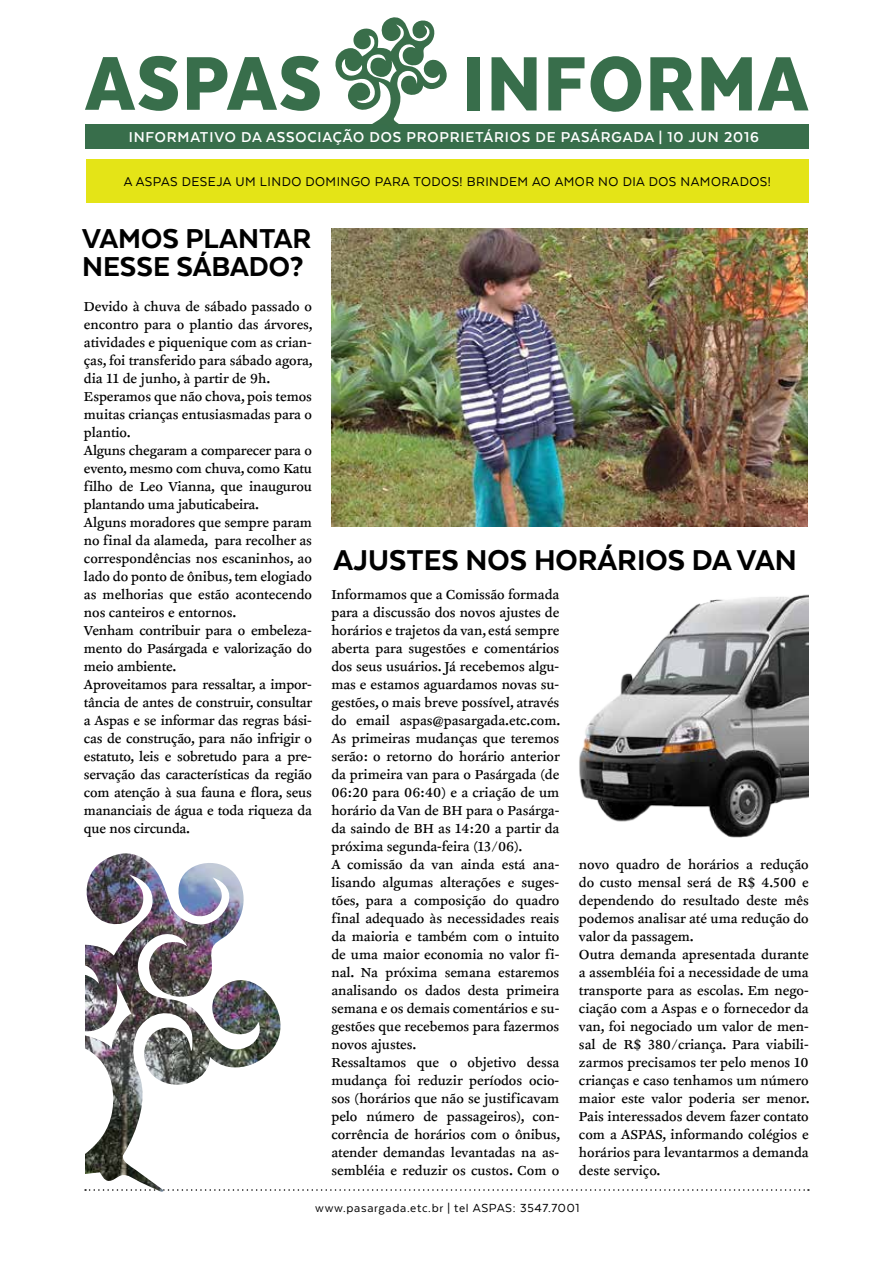
<style>
.page{position:relative;width:893px;height:1263px;background:#fff}
.page>*{position:absolute;margin:0;border:0;box-sizing:border-box;transform-origin:0 0}
.t1{font:900 88.65px "Texta Narrow";letter-spacing:.025em;color:#386e4b}
.t2{font:900 87.75px "Texta Narrow";letter-spacing:.025em;color:#386e4b}
.t3{font:800 33px "Texta";color:#000}
.t4{font:800 31.5px/28.5px "Texta";color:#000}
.t5{font:700 16.5px "Texta";letter-spacing:.05em;color:#fff}
.t6{font:15px/18px "Clifford Nine Roman LF";color:#000}
.t7{font:14.7px "Texta";letter-spacing:.03em;color:#000}
.t8{font:13.5px "Texta";letter-spacing:.05em;color:#000}
</style>
<div class="page">
<div style="left:85px;top:124px;width:723px;height:25px;background:#386e4b"></div>
<svg style="left:335px;top:17px;width:112px;height:107px"></svg>
<svg style="left:288px;top:1189px;width:521px;height:2px"></svg>
<div style="left:86px;top:159px;width:723px;height:44px;background:#e4e417"></div>
<img style="left:332px;top:229px;width:476px;height:298px">
<img style="left:579px;top:594px;width:230px;height:244px">
<img style="left:84px;top:853px;width:196px;height:339px">
<h2 class="t2" style="left:86px;top:38px;width:237px">ASPAS</h2>
<h1 class="t1" style="left:462px;top:38px;width:347px">INFORMA</h1>
<p class="t5" style="left:129px;top:129px;width:632px">INFORMATIVO DA ASSOCIAÇÃO DOS PROPRIETÁRIOS DE PASÁRGADA | 10 JUN 2016</p>
<p class="t7" style="left:124px;top:174px;width:648px">A ASPAS DESEJA UM LINDO DOMINGO PARA TODOS! BRINDEM AO AMOR NO DIA DOS NAMORADOS!</p>
<h3 class="t4" style="left:82px;top:223px;width:231px">VAMOS PLANTAR<br>NESSE SÁBADO?</h3>
<p class="t6" style="left:84px;top:298px;width:230px">Devido à chuva de sábado passado o encontro para o plantio das árvores, atividades e piquenique com as crian&shy;ças, foi transferido para sábado agora, dia 11 de junho, à partir de 9h.<br>Esperamos que não chova, pois temos muitas crianças entusiasmadas para o plantio.<br>Alguns chegaram a comparecer para o evento, mesmo com chuva, como Katu filho de Leo Vianna, que inaugurou plantando uma jabuticabeira.<br>Alguns moradores que sempre param no final da alameda, para recolher as correspondências nos escaninhos, ao lado do ponto de ônibus, tem elogiado as melhorias que estão acontecendo nos canteiros e entornos.<br>Venham contribuir para o embeleza&shy;mento do Pasárgada e valorização do meio ambiente.<br>Aproveitamos para ressaltar, a impor&shy;tância de antes de construir, consultar a Aspas e se informar das regras bási&shy;cas de construção, para não infrigir o estatuto, leis e sobretudo para a pre&shy;servação das características da região com atenção à sua fauna e flora, seus mananciais de água e toda riqueza da que nos circunda.</p>
<h3 class="t3" style="left:333px;top:543px;width:465px">AJUSTES NOS HORÁRIOS DA VAN</h3>
<p class="t6" style="left:331px;top:586px;width:230px">Informamos que a Comissão formada para a discussão dos novos ajustes de horários e trajetos da van, está sempre aberta para sugestões e comentários dos seus usuários. Já recebemos algu&shy;mas e estamos aguardamos novas su&shy;gestões, o mais breve possível, através do email aspas@pasargada.etc.com.<br>As primeiras mudanças que teremos serão: o retorno do horário anterior da primeira van para o Pasárgada (de 06:20 para 06:40) e a criação de um horário da Van de BH para o Pasárga&shy;da saindo de BH as 14:20 a partir da próxima segunda-feira (13/06).<br>A comissão da van ainda está ana&shy;lisando algumas alterações e suges&shy;tões, para a composição do quadro final adequado às necessidades reais da maioria e também com o intuito de uma maior economia no valor fi&shy;nal. Na próxima semana estaremos analisando os dados desta primeira semana e os demais comentários e su&shy;gestões que recebemos para fazermos novos ajustes.<br>Ressaltamos que o objetivo dessa mudança foi reduzir períodos ocio&shy;sos (horários que não se justificavam pelo número de passageiros), con&shy;corrência de horários com o ônibus, atender demandas levantadas na as&shy;sembléia e reduzir os custos. Com o</p>
<p class="t6" style="left:579px;top:856px;width:232px">novo quadro de horários a redução do custo mensal será de R$ 4.500 e dependendo do resultado deste mês podemos analisar até uma redução do valor da passagem.<br>Outra demanda apresentada durante a assembléia foi a necessidade de uma transporte para as escolas. Em nego&shy;ciação com a Aspas e o fornecedor da van, foi negociado um valor de men&shy;sal de R$ 380/criança. Para viabili&shy;zarmos precisamos ter pelo menos 10 crianças e caso tenhamos um número maior este valor poderia ser menor.<br>Pais interessados devem fazer contato com a ASPAS, informando colégios e horários para levantarmos a demanda deste serviço.</p>
<p class="t8" style="left:315px;top:1201px;width:266px">www.pasargada.etc.br | tel ASPAS: 3547.7001</p>
</div>
